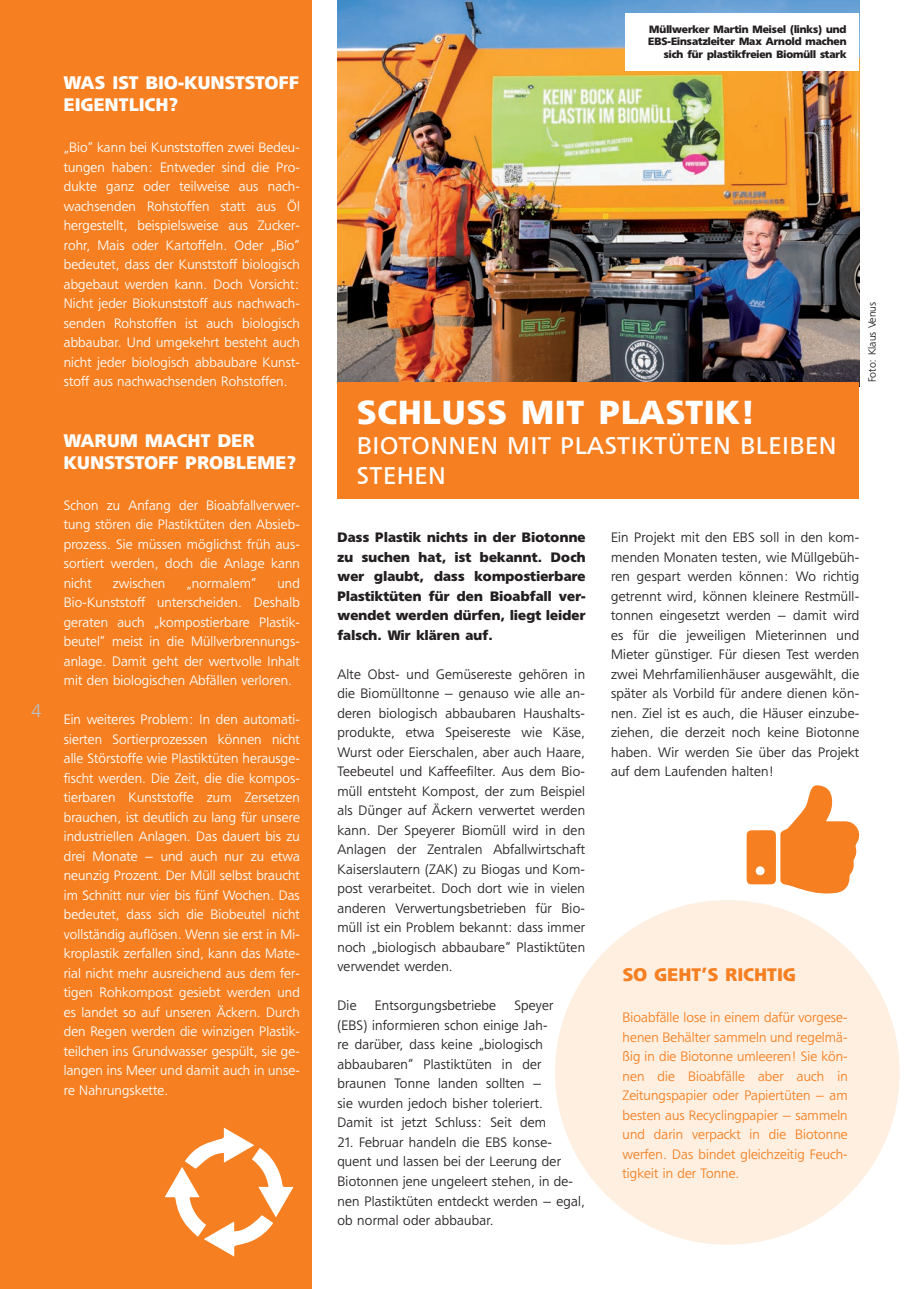
<style>
.page{position:relative;width:906px;height:1289px;background:#fff}
.page>*{position:absolute;margin:0;border:0;box-sizing:border-box;transform-origin:0 0}
.t1{font:700 33px "Freeborn SB";letter-spacing:.045em;color:#fff}
.t2{font:23.85px/30px "Freeborn SB";letter-spacing:.045em;color:#fff}
.t3{font:700 18px/21.6px "Freeborn SB";letter-spacing:.025em;color:#fff}
.t4{font:700 18px "Freeborn SB";letter-spacing:.025em;color:#f57f21}
.t5{font:300 18px "Freeborn SB";color:#bdbfc7}
.t6{font:300 13.5px/19.5px "Freeborn SB";letter-spacing:.01em;color:#fff;text-align:justify}
.t7{font:300 13.5px/19.5px "Freeborn SB";letter-spacing:.02em;color:#231f20;text-align:justify}
.t8{font:300 13.5px/19.5px "Freeborn SB";letter-spacing:.01em;color:#f57f21;text-align:justify}
.t9{font:700 13.5px/19.5px "Freeborn SB";letter-spacing:.02em;color:#231f20;text-align:justify}
.t10{font:700 10.5px/12.6px "Freeborn SB";color:#231f20;text-align:right}
.t11{font:300 10.5px "Freeborn SB";color:#231f20}
</style>
<div class="page">
<div style="left:0;top:0;width:312px;height:1288px;background:#f57f21"></div>
<img style="left:337px;top:0;width:522px;height:382px">
<div style="left:625px;top:13px;width:234px;height:58px;background:#fff"></div>
<div style="left:337px;top:382px;width:522px;height:117px;background:#f57f21"></div>
<svg style="left:165px;top:1127px;width:128px;height:129px"></svg>
<div style="left:555px;top:900px;width:344px;height:344px;background:#feefe1;border-radius:50%"></div>
<svg style="left:746px;top:785px;width:114px;height:109px"></svg>
<h3 class="t5" style="left:31px;top:700px;width:11px">4</h3>
<h3 class="t3" style="left:64px;top:72px;width:236px">WAS IST BIO-KUNSTSTOFF<br>EIGENTLICH?</h3>
<p class="t6" style="left:64px;top:138px;width:238px">„Bio“ kann bei Kunststoffen zwei Bedeu&shy;tungen haben: Entweder sind die Pro&shy;dukte ganz oder teilweise aus nach&shy;wachsenden Rohstoffen statt aus Öl hergestellt, beispielsweise aus Zucker&shy;rohr, Mais oder Kartoffeln. Oder „Bio“ bedeutet, dass der Kunststoff biologisch abgebaut werden kann. Doch Vorsicht:<br>Nicht jeder Biokunststoff aus nachwach&shy;senden Rohstoffen ist auch biologisch abbaubar. Und umgekehrt besteht auch nicht jeder biologisch abbaubare Kunst&shy;stoff aus nachwachsenden Rohstoffen.</p>
<h3 class="t3" style="left:64px;top:429px;width:234px">WARUM MACHT DER<br>KUNSTSTOFF PROBLEME?</h3>
<p class="t6" style="left:64px;top:495px;width:238px">Schon zu Anfang der Bioabfallverwer&shy;tung stören die Plastiktüten den Absieb&shy;prozess. Sie müssen möglichst früh aus&shy;sortiert werden, doch die Anlage kann nicht</p>
<p class="t6" style="left:113px;top:573px;width:54px">zwischen</p>
<p class="t6" style="left:187px;top:573px;width:71px">„normalem“</p>
<p class="t6" style="left:64px;top:573px;width:237px;text-indent:214px">und Bio-Kunststoff unterscheiden. Deshalb geraten auch „kompostierbare Plastik&shy;beutel“ meist in die Müllverbrennungs&shy;anlage. Damit geht der wertvolle Inhalt mit den biologischen Abfällen verloren.</p>
<p class="t6" style="left:64px;top:709px;width:238px">Ein weiteres Problem: In den automati&shy;sierten Sortierprozessen können nicht alle Störstoffe wie Plastiktüten herausge&shy;fischt werden. Die Zeit, die die kompos&shy;tierbaren Kunststoffe zum Zersetzen brauchen, ist deutlich zu lang für unsere industriellen Anlagen. Das dauert bis zu drei Monate – und auch nur zu etwa neunzig Prozent. Der Müll selbst braucht im Schnitt nur vier bis fünf Wochen. Das bedeutet, dass sich die Biobeutel nicht vollständig auflösen. Wenn sie erst in Mi&shy;kroplastik zerfallen sind, kann das Mate&shy;rial nicht mehr ausreichend aus dem fer&shy;tigen Rohkompost gesiebt werden und es landet so auf unseren Äckern. Durch den Regen werden die winzigen Plastik&shy;teilchen ins Grundwasser gespült, sie ge&shy;langen ins Meer und damit auch in unse&shy;re Nahrungskette.</p>
<p class="t10" style="left:648px;top:23px;width:200px">Müllwerker Martin Meisel (links) und<br>EBS-Einsatzleiter Max Arnold machen sich für plastikfreien Biomüll stark</p>
<h1 class="t1" style="left:357px;top:392px;width:399px">SCHLUSS MIT PLASTIK!</h1>
<h2 class="t2" style="left:357px;top:430px;width:480px">BIOTONNEN MIT PLASTIKTÜTEN BLEIBEN<br>STEHEN</h2>
<p class="t11" style="left:866px;top:382px;width:82px;rotate:-90deg">Foto: Klaus Venus</p>
<p class="t9" style="left:337px;top:527px;width:250px">Dass Plastik nichts in der Biotonne zu suchen hat, ist bekannt. Doch wer glaubt, dass kompostierbare Plastiktüten für den Bioabfall ver&shy;wendet werden dürfen, liegt leider falsch. Wir klären auf.</p>
<p class="t7" style="left:337px;top:664px;width:249px">Alte Obst- und Gemüsereste gehören in die Biomülltonne – genauso wie alle an&shy;deren biologisch abbaubaren Haushalts&shy;produkte, etwa Speisereste wie Käse, Wurst oder Eierschalen, aber auch Haare, Teebeutel und Kaffeefilter. Aus dem Bio&shy;müll entsteht Kompost, der zum Beispiel als Dünger auf Äckern verwertet werden kann. Der Speyerer Biomüll wird in den Anlagen der Zentralen Abfallwirtschaft Kaiserslautern (ZAK) zu Biogas und Kom&shy;post verarbeitet. Doch dort wie in vielen anderen Verwertungsbetrieben für Bio&shy;müll ist ein Problem bekannt: dass immer noch „biologisch abbaubare“ Plastiktüten verwendet werden.</p>
<p class="t7" style="left:337px;top:995px;width:21px">Die</p>
<p class="t7" style="left:375px;top:995px;width:123px">Entsorgungsbetriebe</p>
<p class="t7" style="left:337px;top:995px;width:218px;text-align:left;text-indent:177px">Speyer (EBS) informieren schon einige Jah&shy;re darüber, dass keine „biologisch abbaubaren“ Plastiktüten in der braunen Tonne landen sollten – sie wurden jedoch bisher toleriert.<br>Damit ist jetzt Schluss: Seit dem</p>
<p class="t7" style="left:337px;top:1132px;width:249px;text-align:left">21. Februar handeln die EBS konse&shy;quent und lassen bei der Leerung der Biotonnen jene ungeleert stehen, in de&shy;nen Plastiktüten entdeckt werden – egal, ob normal oder abbaubar.</p>
<p class="t7" style="left:611px;top:528px;width:250px">Ein Projekt mit den EBS soll in den kom&shy;menden Monaten testen, wie Müllgebüh&shy;ren gespart werden können: Wo richtig getrennt wird, können kleinere Restmüll&shy;tonnen eingesetzt werden – damit wird es für die jeweiligen Mieterinnen und Mieter günstiger. Für diesen Test werden zwei Mehrfamilienhäuser ausgewählt, die später als Vorbild für andere dienen kön&shy;nen. Ziel ist es auch, die Häuser einzube&shy;ziehen, die derzeit noch keine Biotonne haben. Wir werden Sie über das Projekt auf dem Laufenden halten!</p>
<h3 class="t4" style="left:623px;top:964px;width:174px">SO GEHT’S RICHTIG</h3>
<p class="t8" style="left:622px;top:1007px;width:227px">Bioabfälle lose in einem dafür vorgese&shy;henen Behälter sammeln und regelmä&shy;ßig in die Biotonne umleeren! Sie kön&shy;nen die Bioabfälle aber auch in Zeitungspapier oder Papiertüten – am besten aus Recyclingpapier – sammeln und darin verpackt in die Biotonne werfen. Das bindet gleichzeitig Feuch&shy;tigkeit in der Tonne.</p>
</div>
